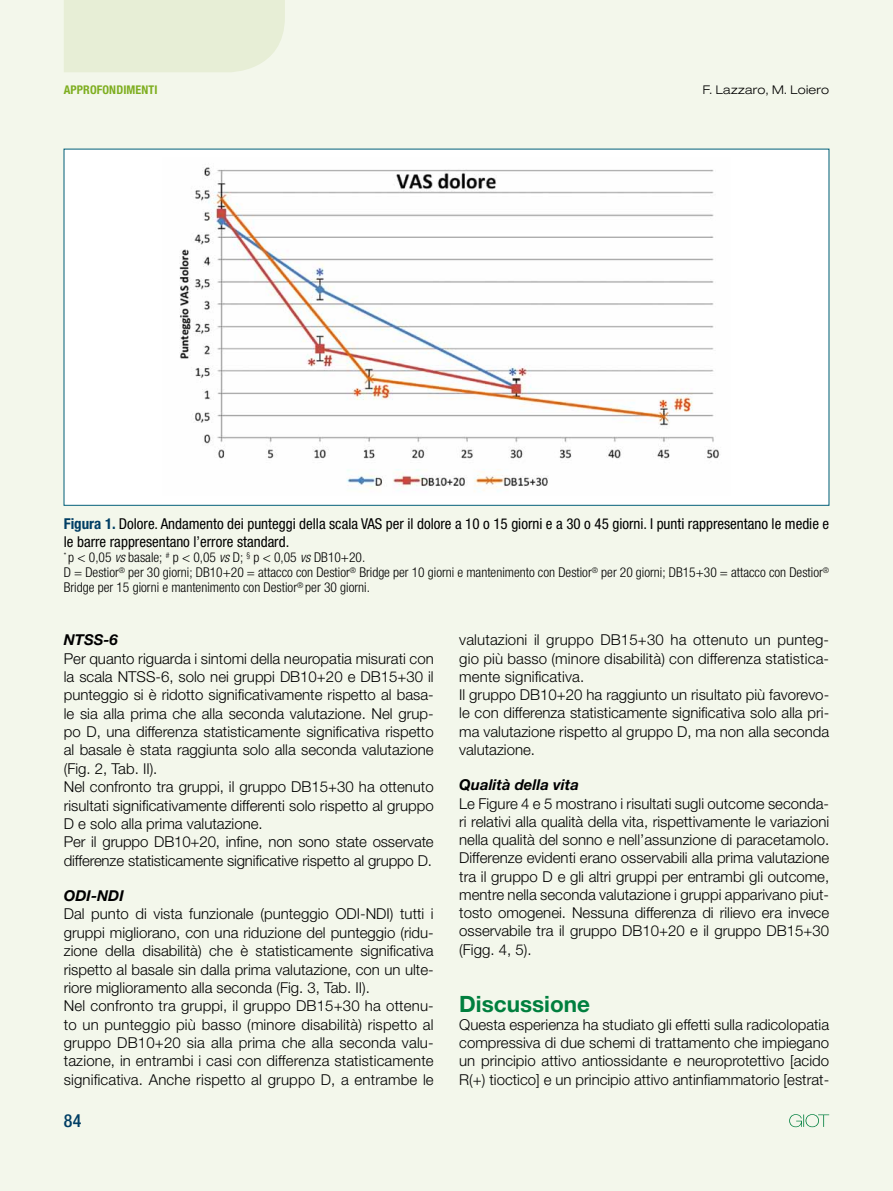
<style>
.page{position:relative;width:893px;height:1191px;background:#f3f7eb}
.page>*{position:absolute;margin:0;border:0;box-sizing:border-box;transform-origin:0 0}
.t1{font:700 22.5px "Helvetica Neue LT Std";color:#007f3e}
.t2{font:500 condensed 18px "Helvetica Neue LT Std";color:#003e64}
.t3{font:300 15px/18.3px "Helvetica Neue LT Std";color:#000}
.t4{font:condensed 15px/18px "Helvetica Neue LT Std";color:#000}
.t5{font:italic 700 15px "Helvetica Neue LT Std";color:#000}
.t6{font:300 condensed 13.5px/15px "Helvetica Neue LT Std";color:#000}
.t7{font:300 expanded 12px "Helvetica Neue LT Std";letter-spacing:.025em;color:#000}
.t8{font:700 condensed 12px "Helvetica Neue LT Std";letter-spacing:.01em;color:#7eae20}
.s1{font-weight:700;color:#003e64}
.s2{font-style:italic}
</style>
<div class="page">
<div style="left:64px;top:0;width:221px;height:72px;background:#e7eed6"></div>
<svg style="left:789px;top:1114px;width:40px;height:13px"></svg>
<div style="left:64px;top:149px;width:765px;height:356px;background:#fff"></div>
<img style="left:179px;top:167px;width:541px;height:324px">
<p class="t8" style="left:64px;top:82px;width:95px">APPROFONDIMENTI</p>
<p class="t7" style="left:703px;top:82px;width:128px">F. Lazzaro, M. Loiero</p>
<p class="t4" style="left:64px;top:514px;width:767px"><span class="s1">FIGURA 1.</span> Dolore. Andamento dei punteggi della scala VAS per il dolore a 10 o 15 giorni e a 30 o 45 giorni. I punti rappresentano le medie e le barre rappresentano l’errore standard.</p>
<p class="t6" style="left:64px;top:549px;width:767px"><sup>*</sup> p &lt; 0,05 <span class="s2">vs</span> basale; <sup>#</sup> p &lt; 0,05 <span class="s2">vs</span> D; <sup>§</sup> p &lt; 0,05 <span class="s2">vs</span> DB10+20.<br>D = Destior<sup>®</sup> per 30 giorni; DB10+20 = attacco con Destior<sup>®</sup> Bridge per 10 giorni e mantenimento con Destior<sup>®</sup> per 20 giorni; DB15+30 = attacco con Destior<sup>®<br></sup>Bridge per 15 giorni e mantenimento con Destior<sup>®</sup> per 30 giorni.</p>
<p class="t5" style="left:64px;top:630px;width:56px">NTSS-6</p>
<p class="t3" style="left:64px;top:649px;width:371px">Per quanto riguarda i sintomi della neuropatia misurati con la scala NTSS-6, solo nei gruppi DB10+20 e DB15+30 il punteggio si è ridotto significativamente rispetto al basa&shy;le sia alla prima che alla seconda valutazione. Nel grup&shy;po D, una differenza statisticamente significativa rispetto al basale è stata raggiunta solo alla seconda valutazione (Fig. 2, Tab. II).<br>Nel confronto tra gruppi, il gruppo DB15+30 ha ottenuto risultati significativamente differenti solo rispetto al gruppo D e solo alla prima valutazione.<br>Per il gruppo DB10+20, infine, non sono state osservate differenze statisticamente significative rispetto al gruppo D.</p>
<p class="t5" style="left:64px;top:886px;width:62px">ODI-NDI</p>
<p class="t3" style="left:64px;top:904px;width:371px">Dal punto di vista funzionale (punteggio ODI-NDI) tutti i gruppi migliorano, con una riduzione del punteggio (ridu&shy;zione della disabilità) che è statisticamente significativa rispetto al basale sin dalla prima valutazione, con un ulte&shy;riore miglioramento alla seconda (Fig. 3, Tab. II).<br>Nel confronto tra gruppi, il gruppo DB15+30 ha ottenu&shy;to un punteggio più basso (minore disabilità) rispetto al gruppo DB10+20 sia alla prima che alla seconda valu&shy;tazione, in entrambi i casi con differenza statisticamente significativa. Anche rispetto al gruppo D, a entrambe le</p>
<p class="t2" style="left:64px;top:1110px;width:19px">84</p>
<p class="t3" style="left:459px;top:630px;width:371px">valutazioni il gruppo DB15+30 ha ottenuto un punteg&shy;gio più basso (minore disabilità) con differenza statistica&shy;mente significativa.<br>Il gruppo DB10+20 ha raggiunto un risultato più favorevo&shy;le con differenza statisticamente significativa solo alla pri&shy;ma valutazione rispetto al gruppo D, ma non alla seconda valutazione.</p>
<p class="t5" style="left:459px;top:775px;width:121px">Qualità della vita</p>
<p class="t3" style="left:459px;top:793px;width:371px;text-align:justify">Le Figure 4 e 5 mostrano i risultati sugli outcome seconda&shy;ri relativi alla qualità della vita, rispettivamente le variazioni nella qualità del sonno e nell’assunzione di paracetamolo.<br>Differenze evidenti erano osservabili alla prima valutazione tra il gruppo D e gli altri gruppi per entrambi gli outcome, mentre nella seconda valutazione i gruppi apparivano piut&shy;tosto omogenei. Nessuna differenza di rilievo era invece osservabile tra il gruppo DB10+20 e il gruppo DB15+30 (Figg. 4, 5).</p>
<h1 class="t1" style="left:459px;top:989px;width:132px">Discussione</h1>
<p class="t3" style="left:459px;top:1015px;width:371px;text-align:justify">Questa esperienza ha studiato gli effetti sulla radicolopatia compressiva di due schemi di trattamento che impiegano un principio attivo antiossidante e neuroprotettivo [acido R(+) tioctico] e un principio attivo antinfiammatorio [estrat-</p>
</div>
